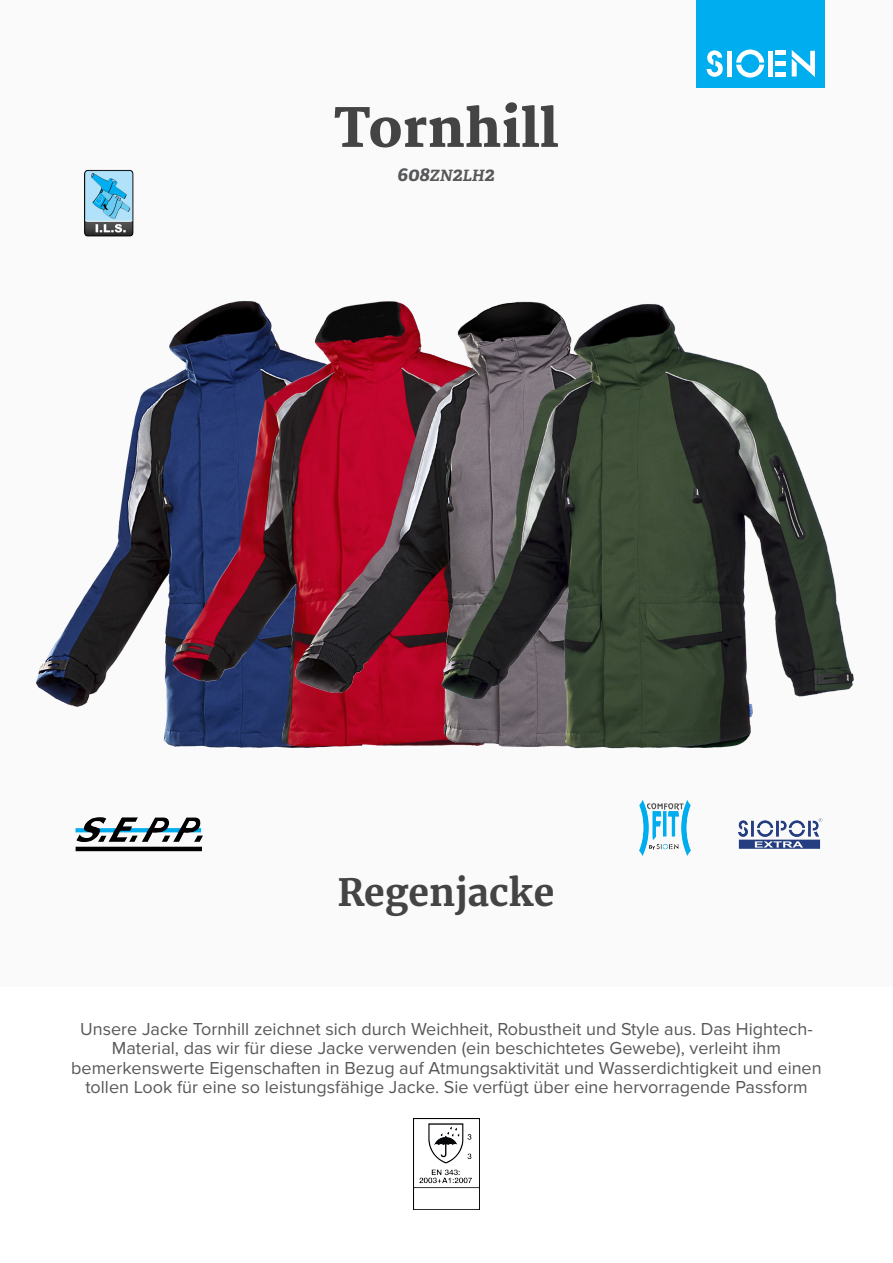
<style>
.page{position:relative;width:893px;height:1263px;background:#fff}
.page>*{position:absolute;margin:0;border:0;box-sizing:border-box;transform-origin:0 0}
.product_name{font:800 52.5px "Merriweather";color:#444}
.product_h2{font:700 37.5px "Merriweather";color:#444}
.product_ref{font:italic 700 19.5px "Adelle PE";color:#57585a}
.product_description{font:18px/19.5px "Proxima Nova";color:#57585a;text-align:center}
.s1{font-size:15.6px}
</style>
<div class="page">
<div style="left:0;top:0;width:893px;height:986px;background:#fafafa"></div>
<div style="left:697px;top:0;width:128px;height:88px;background:#00aeef"></div>
<svg style="left:707px;top:50px;width:16px;height:27px"></svg>
<svg style="left:736px;top:50px;width:28px;height:28px"></svg>
<div style="left:727px;top:51px;width:5px;height:26px;background:#fff"></div>
<div style="left:768px;top:51px;width:5px;height:26px;background:#fff"></div>
<div style="left:775px;top:72px;width:11px;height:5px;background:#fff"></div>
<div style="left:775px;top:61px;width:11px;height:5px;background:#fff"></div>
<hr style="left:775px;top:51px;width:11px;height:4px;background:#fff">
<svg style="left:792px;top:50px;width:23px;height:27px"></svg>
<img style="left:413px;top:1118px;width:67px;height:92px">
<img style="left:36px;top:170px;width:100px;height:682px">
<img style="left:136px;top:301px;width:136px;height:551px">
<img style="left:272px;top:301px;width:136px;height:447px">
<img style="left:408px;top:301px;width:446px;height:555px">
<p class="product_name" style="left:333px;top:98px;width:226px">Tornhill</p>
<p class="product_ref" style="left:397px;top:160px;width:99px">608<span class="s1">ZN</span>2<span class="s1">LH</span>2</p>
<p class="product_h2" style="left:338px;top:868px;width:218px">Regenjacke</p>
<p class="product_description" style="left:71px;top:1020px;width:752px">Unsere Jacke Tornhill zeichnet sich durch Weichheit, Robustheit und Style aus. Das Hightech-Material, das wir für diese Jacke verwenden (ein beschichtetes Gewebe), verleiht ihm bemerkenswerte Eigenschaften in Bezug auf Atmungsaktivität und Wasserdichtigkeit und einen tollen Look für eine so leistungsfähige Jacke. Sie verfügt über eine hervorragende Passform</p>
</div>
